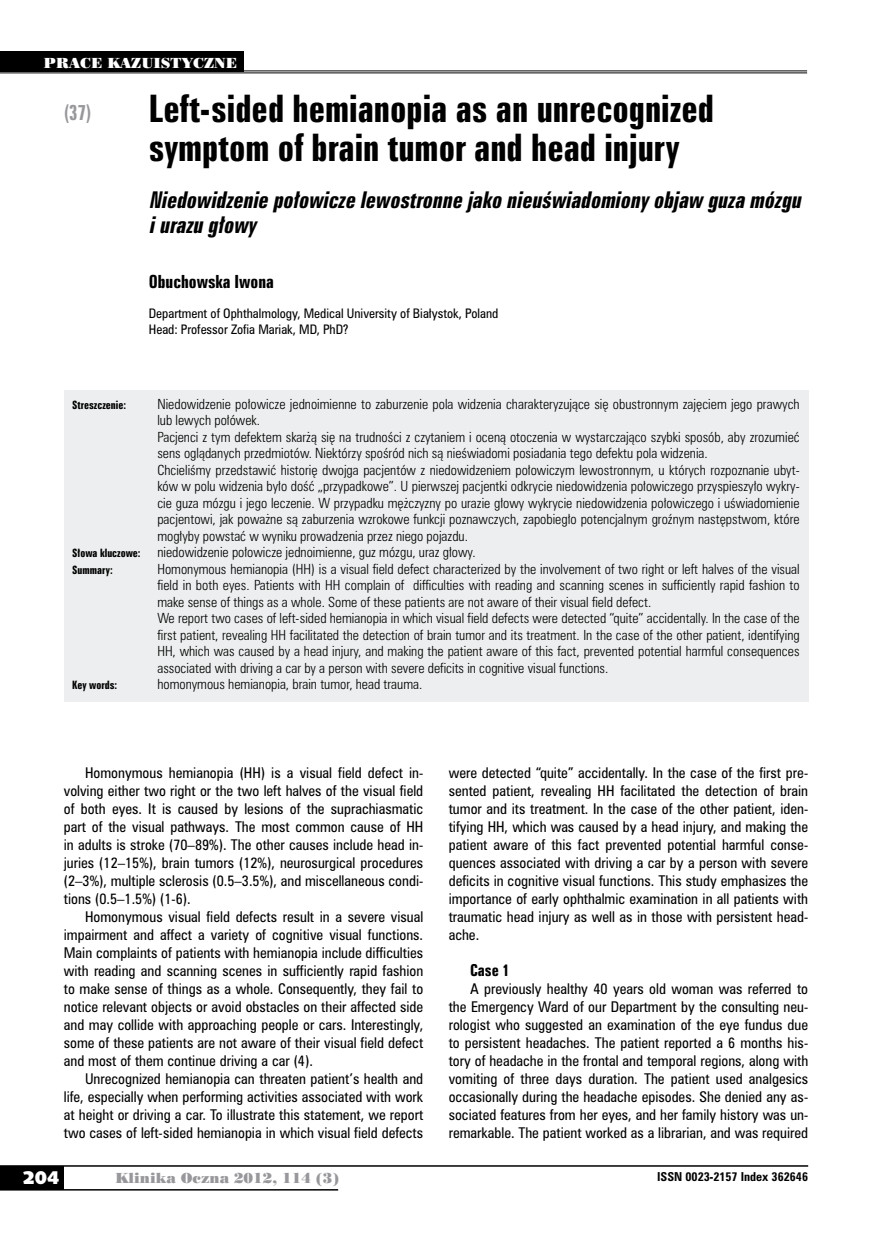
<style>
.page{position:relative;width:872px;height:1234px;background:#fff}
.page>*{position:absolute;margin:0;border:0;box-sizing:border-box;transform-origin:0 0}
.t1{font:34.5px/39px "Zurich Bd X Cn PL";color:#000}
.t2{font:italic 21px/25.5px "Zurich Bd X Cn PL";color:#000}
.t3{font:19.5px "Zurich Bd X Cn PL";color:#98989c;scale:.9 1}
.t4{font:18px "Humanst 531 U Blk PL";color:#fff}
.t5{font:16.5px "Zurich Bd X Cn PL";color:#000}
.t6{font:15px "Zurich Bd X Cn PL";color:#000}
.t7{font:13.5px/18px "Zurich Cn PL";color:#000;text-align:justify}
.t8{font:13.5px "Poster Bodoni PL";color:#98989c}
.t9{font:13.5px "Poster Bodoni PL";color:#fff}
.t10{font:12.75px/16.5px "Zurich Lt Cn PL";color:#000}
.t11{font:12px/16.5px "Zurich Cn PL";color:#000}
.t12{font:700 11.25px "Zurich Cn PL";color:#000}
.t13{font:10.5px "Zurich Bd X Cn PL";color:#000}
</style>
<div class="page">
<div style="left:0;top:1165px;width:64px;height:24px;background:#000"></div>
<hr style="left:0;top:1164px;width:808px;height:2px;background:#000">
<hr style="left:0;top:1188px;width:338px;height:2px;background:#000">
<div style="left:64px;top:389px;width:744px;height:312px;background:#edeeef"></div>
<hr style="left:0;top:70px;width:807px;height:1px;background:#000">
<hr style="left:0;top:72px;width:807px;height:1px;background:#000">
<div style="left:0;top:51px;width:243px;height:21px;background:#000"></div>
<p class="t9" style="left:44px;top:54px;width:195px">PRACE KAZUISTYCZNE</p>
<h3 class="t3" style="left:64px;top:100px;width:32px">(37)</h3>
<h1 class="t1" style="left:149px;top:89px;width:567px">Left-sided hemianopia as an unrecognized symptom of brain tumor and head injury</h1>
<h2 class="t2" style="left:149px;top:187px;width:658px">Niedowidzenie połowicze lewostronne jako nieuświadomionyobjaw guzamózgu iurazu głowy</h2>
<p class="t5" style="left:149px;top:271px;width:127px">Obuchowska Iwona</p>
<p class="t11" style="left:149px;top:304px;width:351px">Department of Ophthalmology, Medical University of Białystok, Poland<br>Head: Professor Zofia Mariak, MD, PhD?</p>
<p class="t13" style="left:72px;top:397px;width:55px">Streszczenie:</p>
<p class="t10" style="left:157px;top:395px;width:644px">Niedowidzenie połowicze jednoimienne to zaburzenie pola widzenia charakteryzujące się obustronnym zajęciem jego prawych lub lewych połówek.<br>Pacjenci z tym defektem skarżą się na trudności z czytaniem i oceną otoczenia w wystarczająco szybki sposób, aby zrozumieć sens oglądanych przedmiotów. Niektórzy spośród nich są nieświadomi posiadania tego defektu pola widzenia.<br>Chcieliśmy przedstawić historię dwojga pacjentów z niedowidzeniem połowiczym lewostronnym, u których rozpoznanie ubyt&shy;ków w polu widzenia było dość „przypadkowe”. U pierwszej pacjentki odkrycie niedowidzenia połowiczego przyspieszyło wykry&shy;cie guza mózgu i jego leczenie. W przypadku mężczyzny po urazie głowy wykrycie niedowidzenia połowiczego i uświadomienie pacjentowi, jak poważne są zaburzenia wzrokowe funkcji poznawczych, zapobiegło potencjalnym groźnym następstwom, które mogłyby powstać w wyniku prowadzenia przez niego pojazdu.</p>
<p class="t13" style="left:72px;top:546px;width:70px">Słowa kluczowe:</p>
<p class="t10" style="left:157px;top:543px;width:320px">niedowidzenie połowicze jednoimienne, guz mózgu, uraz głowy.</p>
<p class="t13" style="left:72px;top:562px;width:42px">Summary:</p>
<p class="t10" style="left:157px;top:560px;width:644px">Homonymous hemianopia (HH) is a visual field defect characterized by the involvement of two right or left halves of the visual field in both eyes. Patients with HH complain of difficulties with reading and scanning scenes in sufficiently rapid fashion to make sense of things as a whole. Some of these patients are not aware of their visual field defect.<br>We report two cases of left-sided hemianopia in which visual field defects were detected “quite” accidentally. In the case of the first patient, revealing HH facilitated the detection of brain tumor and its treatment. In the case of the other patient, identifying HH, which was caused by a head injury, and making the patient aware of this fact, prevented potential harmful consequences associated with driving a car by a person with severe deficits in cognitive visual functions.</p>
<p class="t13" style="left:72px;top:678px;width:46px">Key words:</p>
<p class="t10" style="left:157px;top:675px;width:266px">homonymous hemianopia, brain tumor, head trauma.</p>
<p class="t7" style="left:64px;top:763px;width:361px;text-indent:21px">Homonymous hemianopia (HH) is a visual field defect in&shy;volving either two right or the two left halves of the visual field of both eyes. It is caused by lesions of the suprachiasmatic part of the visual pathways. The most common cause of HH in adults is stroke (70–89%). The other causes include head in&shy;juries (12–15%), brain tumors (12%), neurosurgical procedures (2–3%), multiple sclerosis (0.5–3.5%), and miscellaneous condi&shy;tions (0.5–1.5%) (1-6).</p>
<p class="t7" style="left:64px;top:907px;width:361px;text-indent:21px">Homonymous visual field defects result in a severe visual impairment and affect a variety of cognitive visual functions.<br>Main complaints of patients with hemianopia include difficulties with reading and scanning scenes in sufficiently rapid fashion to make sense of things as a whole. Consequently, they fail to notice relevant objects or avoid obstacles on their affected side and may collide with approaching people or cars. Interestingly, some of these patients are not aware of their visual field defect and most of them continue driving a car (4).</p>
<p class="t7" style="left:64px;top:1069px;width:361px;text-indent:21px">Unrecognized hemianopia can threaten patient’s health and life, especially when performing activities associated with work at height or driving a car. To illustrate this statement, we report two cases of left-sided hemianopia in which visual field defects</p>
<p class="t7" style="left:449px;top:763px;width:361px">were detected “quite” accidentally. In the case of the first pre&shy;sented patient, revealing HH facilitated the detection of brain tumor and its treatment. In the case of the other patient, iden&shy;tifying HH, which was caused by a head injury, and making the patient aware of this fact prevented potential harmful conse&shy;quences associated with driving a car by a person with severe deficits in cognitive visual functions. This study emphasizes the importance of early ophthalmic examination in all patients with traumatic head injury as well as in those with persistent head&shy;ache.</p>
<p class="t6" style="left:470px;top:960px;width:41px">Case 1</p>
<p class="t7" style="left:449px;top:979px;width:361px;text-indent:21px">A previously healthy 40 years old woman was referred to the Emergency Ward of our Department by the consulting neu&shy;rologist who suggested an examination of the eye fundus due to persistent headaches. The patient reported a 6 months his&shy;tory of headache in the frontal and temporal regions, along with vomiting of three days duration. The patient used analgesics occasionally during the headache episodes. She denied any as&shy;sociated features from her eyes, and her family history was un&shy;remarkable. The patient worked as a librarian, and was required</p>
<h3 class="t4" style="left:23px;top:1165px;width:38px">204</h3>
<p class="t8" style="left:115px;top:1168px;width:225px">Klinika Oczna 2012, 114 (3)</p>
<p class="t12" style="left:657px;top:1168px;width:152px">ISSN 0023-2157 Index 362646</p>
</div>
